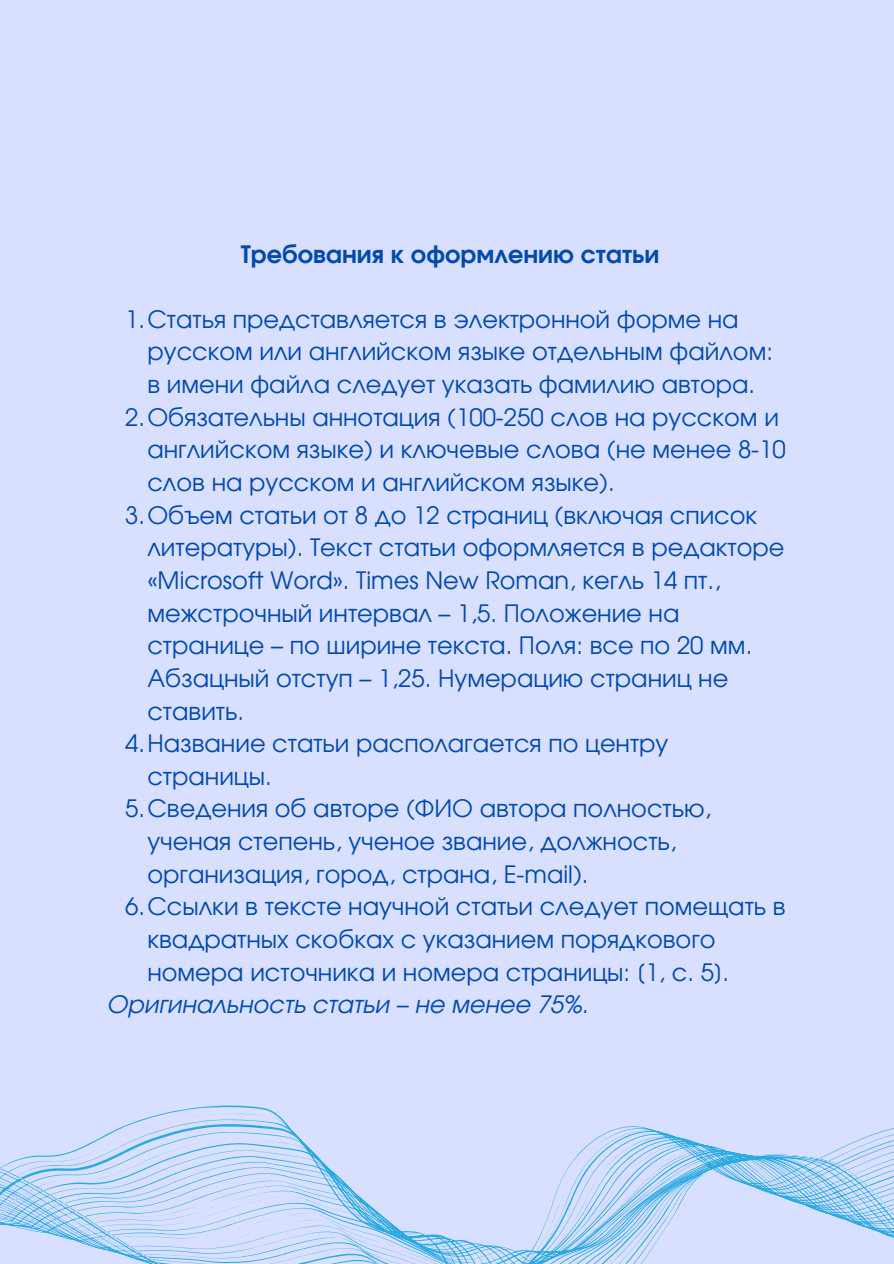
<style>
.page{position:relative;width:894px;height:1264px;background:#fff}
.page>*{position:absolute;margin:0;border:0;box-sizing:border-box;transform-origin:0 0}
.t1{font:24px/32.7px "Evolventa";color:#004aad}
.t2{font:italic 24px "Evolventa";color:#004aad}
.t3{font:700 24px "Evolventa";color:#004aad}
</style>
<div class="page">
<div style="left:0;top:0;width:893px;height:1263px;background:#d8dfff"></div>
<svg style="left:0;top:1105px;width:893px;height:158px"></svg>
<h1 class="t3" style="left:241px;top:243px;width:420px">Требования к оформлению статьи</h1>
<p class="t1" style="left:147px;top:304px;width:627px;text-indent:-22px">1.Статья представляется в электронной форме на русском или английском языке отдельным файлом: в имени файла следует указать фамилию автора.</p>
<p class="t1" style="left:147px;top:402px;width:639px;text-indent:-22px">2.Обязательны аннотация (100-250 слов на русском и английском языке) и ключевые слова (не менее 8-10 слов на русском и английском языке).</p>
<p class="t1" style="left:147px;top:500px;width:638px;text-indent:-22px">3.Объем статьи от 8 до 12 страниц (включая список литературы). Текст статьи оформляется в редакторе «Microsoft Word». Times New Roman, кегль 14 пт., межстрочный интервал – 1,5. Положение на странице – по ширине текста. Поля: все по 20 мм.<br>Абзацный отступ – 1,25. Нумерацию страниц не ставить.</p>
<p class="t1" style="left:147px;top:728px;width:522px;text-indent:-22px">4.Название статьи располагается по центру страницы.</p>
<p class="t1" style="left:147px;top:794px;width:565px;text-indent:-22px">5.Сведения об авторе (ФИО автора полностью, ученая степень, ученое звание, должность, организация, город, страна, E-mail).</p>
<p class="t1" style="left:147px;top:891px;width:639px;text-indent:-22px">6.Ссылки в тексте научной статьи следует помещать в квадратных скобках с указанием порядкового номера источника и номера страницы: [1, с. 5].</p>
<p class="t2" style="left:107px;top:994px;width:483px">Оригинальность статьи – не менее 75%.</p>
</div>
